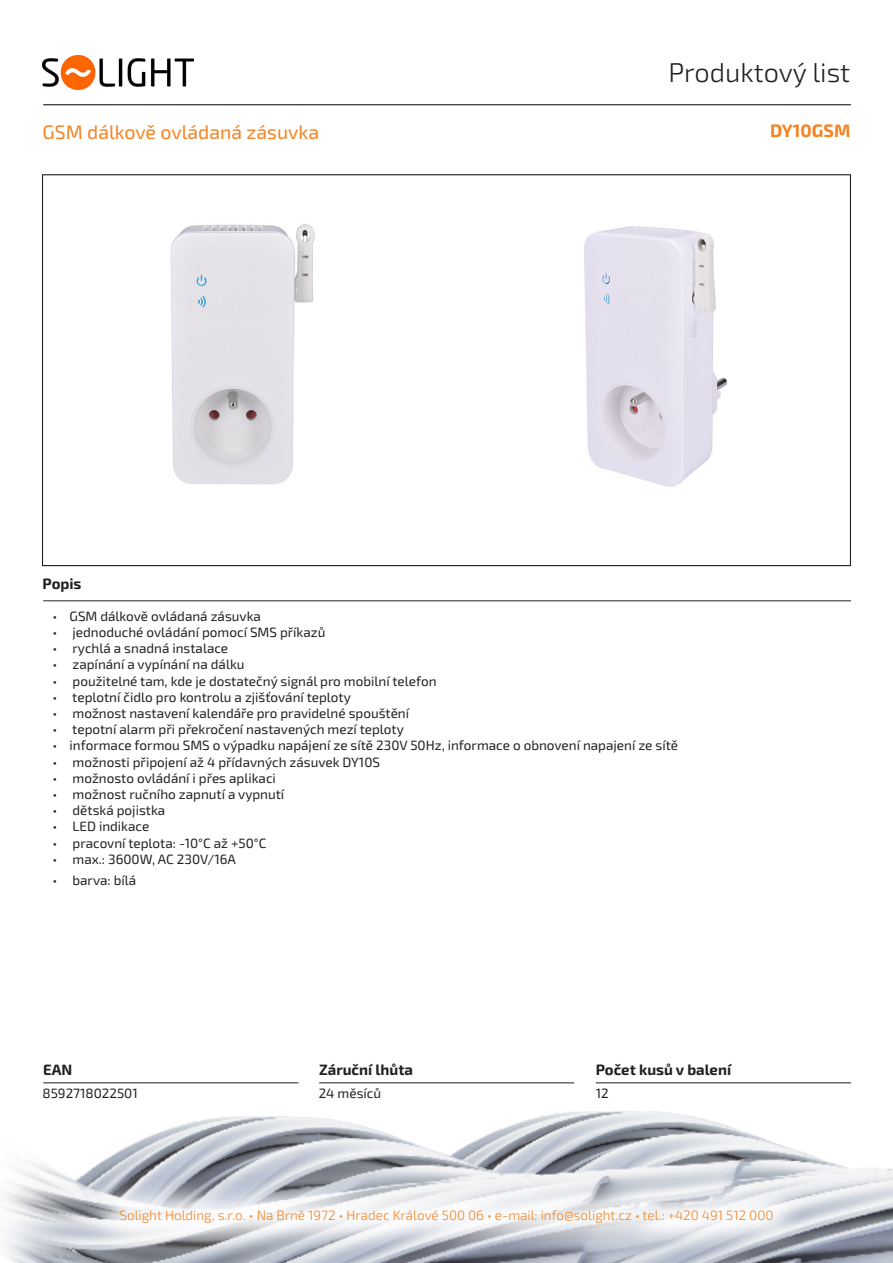
<style>
.page{position:relative;width:893px;height:1263px;background:#fff}
.page>*{position:absolute;margin:0;border:0;box-sizing:border-box;transform-origin:0 0}
.t1{font:300 27px "Exo 2.0";color:#231f20}
.t2{font:19.5px "Exo 2.0";color:#f58220}
.Kód_produktu{font:700 18px "Exo 2.0";color:#f58220}
.t3{font:700 15px "Exo 2.0";color:#231f20}
.t4{font:13.5px "Exo 2.0";color:#231f20}
.t5{font:300 13.5px "Exo 2.0";color:#f58220}
</style>
<div class="page">
<img style="left:3px;top:1082px;width:890px;height:181px">
<hr style="left:43px;top:104px;width:808px;height:1px;background:#231f20">
<hr style="left:43px;top:600px;width:808px;height:1px;background:#231f20">
<hr style="left:596px;top:1082px;width:255px;height:1px;background:#231f20">
<hr style="left:319px;top:1082px;width:255px;height:1px;background:#231f20">
<hr style="left:43px;top:1082px;width:255px;height:1px;background:#231f20">
<svg style="left:85px;top:1174px;width:723px;height:84px"></svg>
<img style="left:43px;top:55px;width:150px;height:34px">
<img style="left:170px;top:224px;width:145px;height:261px">
<img style="left:584px;top:226px;width:144px;height:261px">
<h1 class="t1" style="left:668px;top:57px;width:183px">Produktový list</h1>
<p class="t2" style="left:43px;top:120px;width:278px">GSM dálkově ovládaná zásuvka</p>
<p class="Kód_produktu" style="left:770px;top:120px;width:82px">DY10GSM</p>
<p class="t3" style="left:43px;top:575px;width:40px">Popis</p>
<p class="t4" style="left:53px;top:608px;width:210px">• GSM dálkově ovládaná zásuvka</p>
<p class="t4" style="left:53px;top:624px;width:274px">• jednoduché ovládání pomocí SMS příkazů</p>
<p class="t4" style="left:53px;top:640px;width:177px">• rychlá a snadná instalace</p>
<p class="t4" style="left:53px;top:657px;width:194px">• zapínání a vypínání na dálku</p>
<p class="t4" style="left:53px;top:673px;width:386px">• použitelné tam, kde je dostatečný signál pro mobilní telefon</p>
<p class="t4" style="left:53px;top:689px;width:300px">• teplotní čidlo pro kontrolu a zjišťování teploty</p>
<p class="t4" style="left:53px;top:705px;width:358px">• možnost nastavení kalendáře pro pravidelné spouštění</p>
<p class="t4" style="left:53px;top:721px;width:353px">• tepotní alarm při překročení nastavených mezí teploty</p>
<p class="t4" style="left:53px;top:738px;width:627px">• informace formou SMS o výpadku napájení ze sítě 230V 50Hz, informace o obnovení napajení ze sítě</p>
<p class="t4" style="left:53px;top:754px;width:329px">• možnosti připojení až 4 přídavných zásuvek DY10S</p>
<p class="t4" style="left:53px;top:770px;width:225px">• možnosto ovládání i přes aplikaci</p>
<p class="t4" style="left:53px;top:786px;width:233px">• možnost ručního zapnutí a vypnutí</p>
<p class="t4" style="left:53px;top:802px;width:114px">• dětská pojistka</p>
<p class="t4" style="left:53px;top:819px;width:98px">• LED indikace</p>
<p class="t4" style="left:53px;top:835px;width:215px">• pracovní teplota: -10°C až +50°C</p>
<p class="t4" style="left:53px;top:851px;width:185px">• max.: 3600W, AC 230V/16A</p>
<p class="t4" style="left:53px;top:873px;width:85px">• barva: bílá</p>
<p class="t3" style="left:43px;top:1060px;width:31px">EAN</p>
<p class="t3" style="left:319px;top:1060px;width:95px">Záruční lhůta</p>
<p class="t3" style="left:596px;top:1060px;width:137px">Počet kusů v balení</p>
<p class="t4" style="left:43px;top:1085px;width:97px">8592718022501</p>
<p class="t4" style="left:319px;top:1085px;width:64px">24 měsíců</p>
<p class="t4" style="left:596px;top:1085px;width:14px">12</p>
<p class="t5" style="left:120px;top:1208px;width:655px">Solight Holding, s.r.o. • Na Brně 1972 • Hradec Králové 500 06 • e-mail: info@solight.cz • tel.: +420 491 512 000</p>
</div>
